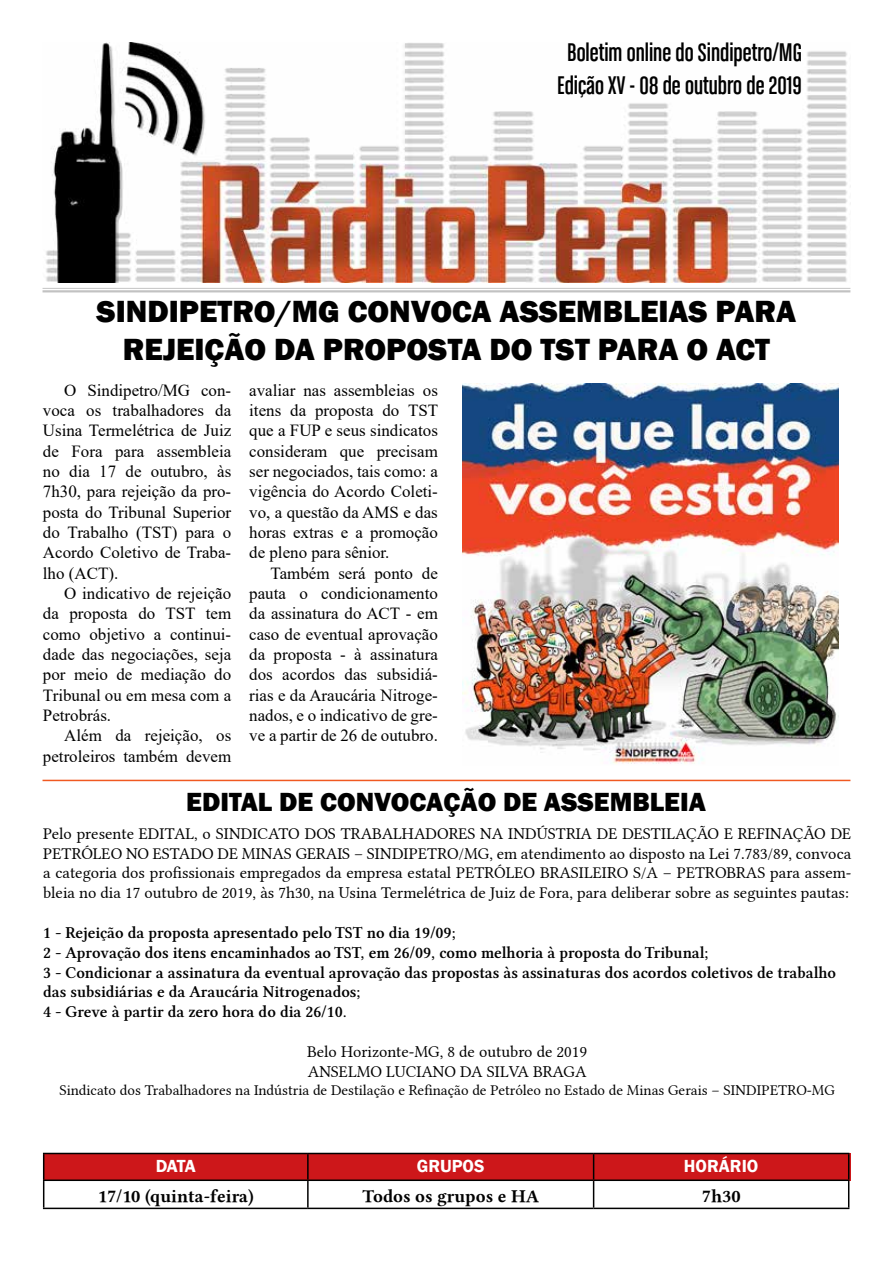
<style>
.page{position:relative;width:893px;height:1263px;background:#fff}
.page>*{position:absolute;margin:0;border:0;box-sizing:border-box;transform-origin:0 0}
.t1{font:800 31.5px/37.8px "Franklin Gothic";color:#000;text-align:center}
.t2{font:27px/32.4px "Chalet Comprime Cologne Sixty";color:#000;text-align:center}
.t3{font:800 27px "Franklin Gothic";color:#000}
.t4{font:18px "Linux Libertine GB";color:#000}
.t5{font:600 18px "Franklin Gothic";color:#fff}
.t6{font:16.95px/20.4px "Times New Roman";color:#000;text-align:justify}
.t7{font:16.5px/19.8px "Linux Libertine G";color:#000;text-align:justify}
.t8{font:16.5px/19.8px "Linux Libertine GZ";color:#000}
.t9{font:15px "Linux Libertine G";color:#000}
</style>
<div class="page">
<img style="left:46px;top:43px;width:805px;height:240px">
<hr style="left:43px;top:288px;width:807px;height:1px;background:#000">
<hr style="left:43px;top:290px;width:807px;height:2px;background:#000">
<hr style="left:43px;top:780px;width:807px;height:1px;background:#f05921">
<div style="left:44px;top:1153px;width:807px;height:28px;background:#cd171a"></div>
<hr style="left:43px;top:1153px;width:265px;height:1px;background:#000">
<hr style="left:308px;top:1153px;width:286px;height:1px;background:#000">
<hr style="left:307px;top:1154px;width:2px;height:25px;background:#000">
<hr style="left:594px;top:1153px;width:255px;height:1px;background:#000">
<hr style="left:43px;top:1179px;width:265px;height:2px;background:#000">
<svg style="left:43px;top:1154px;width:1px;height:53px"></svg>
<hr style="left:308px;top:1179px;width:286px;height:2px;background:#000">
<hr style="left:307px;top:1181px;width:2px;height:26px;background:#000">
<hr style="left:594px;top:1179px;width:255px;height:2px;background:#000">
<svg style="left:593px;top:1154px;width:1px;height:53px"></svg>
<svg style="left:848px;top:1154px;width:1px;height:53px"></svg>
<hr style="left:43px;top:1207px;width:265px;height:2px;background:#000">
<hr style="left:308px;top:1207px;width:286px;height:2px;background:#000">
<hr style="left:594px;top:1207px;width:255px;height:2px;background:#000">
<img style="left:463px;top:384px;width:375px;height:380px">
<h2 class="t2" style="left:557px;top:36px;width:246px">Boletim online do Sindipetro/MG<br>Edição XV - 08 de outubro de 2019</h2>
<h1 class="t1" style="left:97px;top:292px;width:701px">SINDIPETRO/MG CONVOCA ASSEMBLEIAS PARA<br>REJEIÇÃO DA PROPOSTA DO TST PARA O ACT</h1>
<p class="t6" style="left:43px;top:379px;width:190px;text-indent:21px">O Sindipetro/MG con&shy;voca os trabalhadores da Usina Termelétrica de Juiz de Fora para assembleia no dia 17 de outubro, às 7h30, para rejeição da pro&shy;posta do Tribunal Superior do Trabalho (TST) para o Acordo Coletivo de Traba&shy;lho (ACT).</p>
<p class="t6" style="left:43px;top:582px;width:190px;text-indent:21px">O indicativo de rejeição da proposta do TST tem como objetivo a continui&shy;dade das negociações, seja por meio de mediação do Tribunal ou em mesa com a Petrobrás.</p>
<p class="t6" style="left:43px;top:725px;width:190px;text-align:right">Além da rejeição, os petroleiros também devem</p>
<p class="t6" style="left:249px;top:379px;width:190px">avaliar nas assembleias os itens da proposta do TST que a FUP e seus sindicatos consideram que precisam ser negociados, tais como: a vigência do Acordo Coleti&shy;vo, a questão da AMS e das horas extras e a promoção de pleno para sênior.</p>
<p class="t6" style="left:249px;top:562px;width:190px;text-indent:21px">Também será ponto de pauta o condicionamento da assinatura do ACT - em caso de eventual aprovação da proposta - à assinatura dos acordos das subsidiá&shy;rias e da Araucária Nitroge&shy;nados, e o indicativo de gre&shy;ve a partir de 26 de outubro.</p>
<h2 class="t3" style="left:186px;top:785px;width:521px">EDITAL DE CONVOCAÇÃO DE ASSEMBLEIA</h2>
<p class="t7" style="left:43px;top:824px;width:810px">Pelo presente EDITAL, o SINDICATO DOS TRABALHADORES NA INDÚSTRIA DE DESTILAÇÃO E REFINAÇÃO DE PETRÓLEO NO ESTADO DE MINAS GERAIS – SINDIPETRO/MG, em atendimento ao disposto na Lei 7.783/89, convoca a categoria dos profissionais empregados da empresa estatal PETRÓLEO BRASILEIRO S/A – PETROBRAS para assem&shy;bleia no dia 17 outubro de 2019, às 7h30, na Usina Termelétrica de Juiz de Fora, para deliberar sobre as seguintes pautas:</p>
<p class="t8" style="left:43px;top:923px;width:794px">1 - Rejeição da proposta apresentado pelo TST no dia 19/09;<br>2 - Aprovação dos itens encaminhados ao TST, em 26/09, como melhoria à proposta do Tribunal;<br>3 - Condicionar a assinatura da eventual aprovação das propostas às assinaturas dos acordos coletivos de trabalho das subsidiárias e da Araucária Nitrogenados;<br>4 - Greve à partir da zero hora do dia 26/10.</p>
<p class="t7" style="left:307px;top:1041px;width:282px">Belo Horizonte-MG, 8 de outubro de 2019<br>ANSELMO LUCIANO DA SILVA BRAGA</p>
<p class="t9" style="left:59px;top:1081px;width:777px">Sindicato dos Trabalhadores na Indústria de Destilação e Refinação de Petróleo no Estado de Minas Gerais – SINDIPETRO-MG</p>
<p class="t5" style="left:156px;top:1155px;width:42px">DATA</p>
<p class="t5" style="left:417px;top:1155px;width:69px">GRUPOS</p>
<p class="t5" style="left:684px;top:1155px;width:76px">HORÁRIO</p>
<p class="t4" style="left:98px;top:1184px;width:157px">17/10 (quinta-feira)</p>
<p class="t4" style="left:362px;top:1184px;width:178px">Todos os grupos e HA</p>
<p class="t4" style="left:702px;top:1184px;width:40px">7h30</p>
</div>
